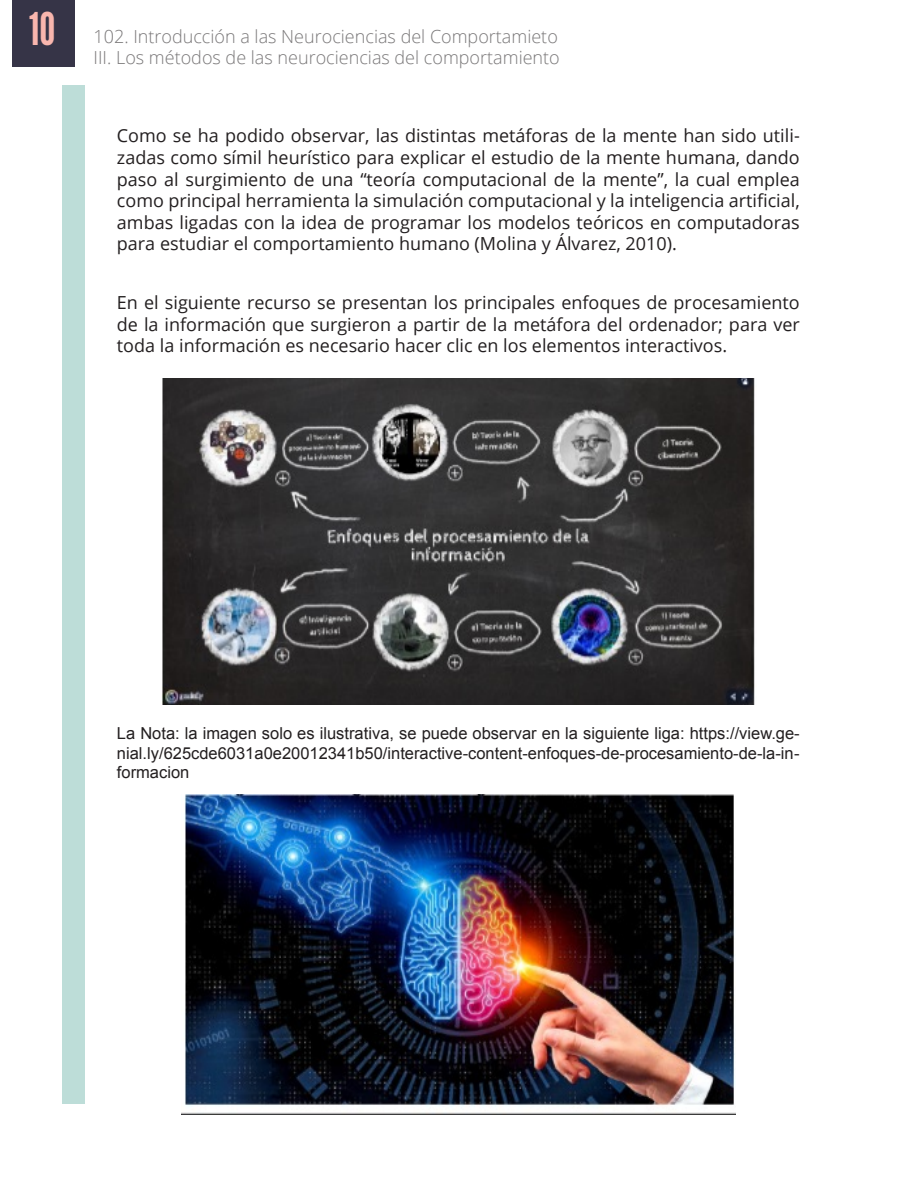
<style>
.page{position:relative;width:918px;height:1188px;background:#fff}
.page>*{position:absolute;margin:0;border:0;box-sizing:border-box;transform-origin:0 0}
.t1{font:45px "League Gothic";color:#f9b6ae}
.texto{font:18px/21.6px "Open Sans";color:#231f20;text-align:justify}
.t2{font:300 18px/21.6px "Open Sans";color:#7a7879}
.texto-2{font:16.5px/19.8px "Arial";color:#231f20;text-align:justify}
</style>
<div class="page">
<div style="left:62px;top:85px;width:23px;height:1018px;background:#bdddd8"></div>
<div style="left:12px;top:0;width:63px;height:67px;background:#363447"></div>
<img style="left:162px;top:379px;width:593px;height:326px">
<img style="left:182px;top:794px;width:553px;height:320px">
<h1 class="t1" style="left:29px;top:2px;width:28px">10</h1>
<p class="t2" style="left:94px;top:25px;width:468px">102. Introducción a las Neurociencias del Comportamieto<br>III. Los métodos de las neurociencias del comportamiento</p>
<p class="texto" style="left:117px;top:125px;width:684px">Como se ha podido observar, las distintas metáforas de la mente han sido utili&shy;zadas como símil heurístico para explicar el estudio de la mente humana, dando paso al surgimiento de una “teoría computacional de la mente”, la cual emplea como principal herramienta la simulación computacional y la inteligencia artificial, ambas ligadas con la idea de programar los modelos teóricos en computadoras para estudiar el comportamiento humano (Molina y Álvarez, 2010).</p>
<p class="texto" style="left:117px;top:291px;width:684px">En el siguiente recurso se presentan los principales enfoques de procesamiento de la información que surgieron a partir de la metáfora del ordenador; para ver toda la información es necesario hacer clic en los elementos interactivos.</p>
<p class="texto-2" style="left:117px;top:723px;width:684px">La Nota: la imagen solo es ilustrativa, se puede observar en la siguiente liga: https://view.ge&shy;nial.ly/625cde6031a0e20012341b50/interactive-content-enfoques-de-procesamiento-de-la-in&shy;formacion</p>
</div>
